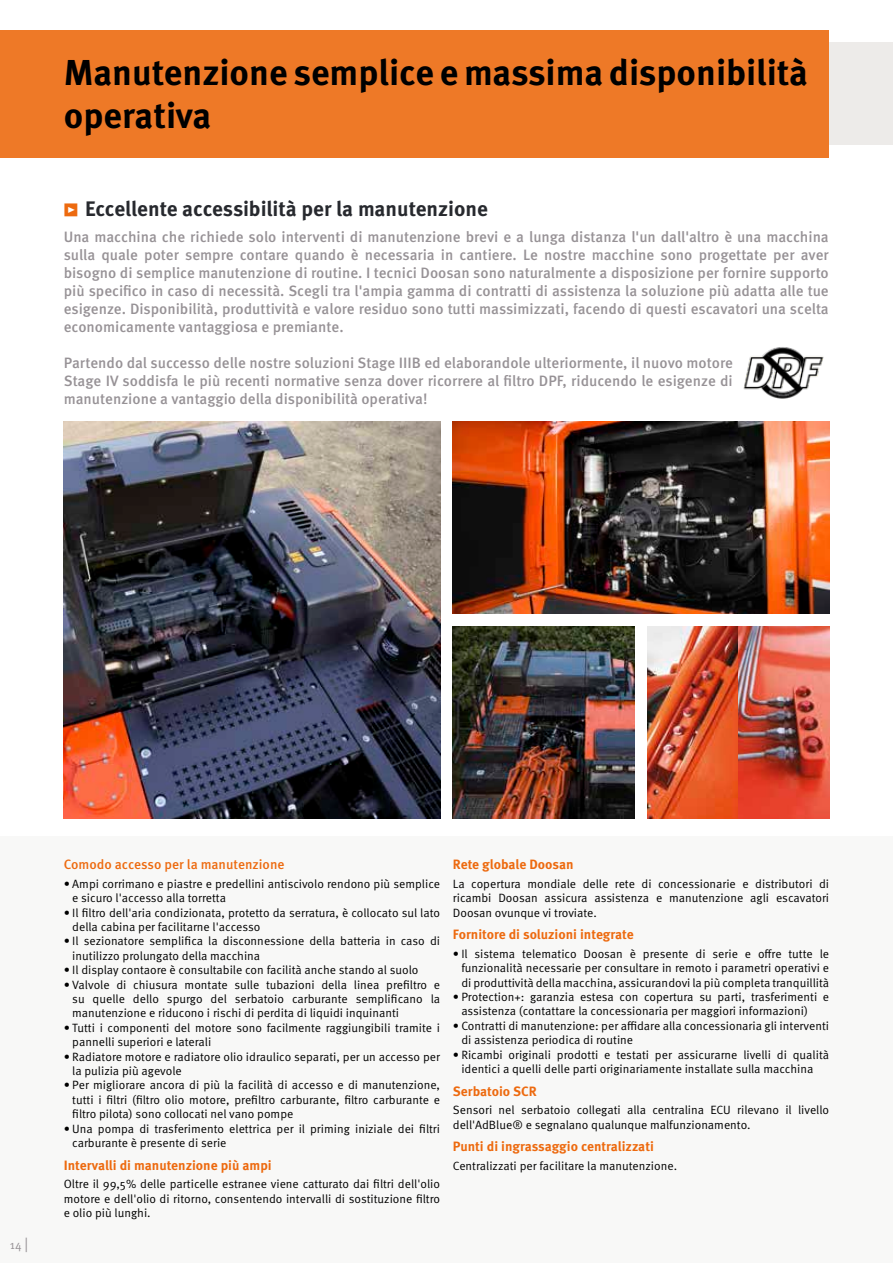
<style>
.page{position:relative;width:893px;height:1263px;background:#fff}
.page>*{position:absolute;margin:0;border:0;box-sizing:border-box;transform-origin:0 0}
.t1{font:700 36px/43.2px "Meta Pro";color:#000}
.t2{font:700 21px "Meta Pro";color:#27292e}
.t3{font:500 15px/18px "Meta Pro";color:#979296;text-align:justify}
.t4{font:700 13.5px "Meta Pro";color:#ed6a0f}
.t5{font:500 13.5px "Meta Pro";color:#ed6a0f}
.t6{font:12px/14.4px "Meta Pro Norm";color:#000}
.t7{font:12px "Meta Pro Norm";color:#979296}
.s1{font-size:17.25px;color:#ed6a0f}
.s2{font-size:15px}
</style>
<div class="page">
<div style="left:0;top:30px;width:829px;height:127px;background:#ee7927"></div>
<img style="left:453px;top:626px;width:182px;height:193px">
<img style="left:647px;top:626px;width:182px;height:193px">
<img style="left:453px;top:421px;width:376px;height:192px">
<div style="left:0;top:836px;width:893px;height:427px;background:#f8f8f7"></div>
<img style="left:743px;top:347px;width:81px;height:52px">
<img style="left:64px;top:421px;width:376px;height:398px">
<div style="left:829px;top:43px;width:64px;height:102px;background:#edebe9"></div>
<h1 class="t1" style="left:64px;top:49px;width:746px">Manutenzione semplice e massima disponibilità operativa</h1>
<h2 class="t2" style="left:64px;top:192px;width:426px"><span class="s1">ѓ</span> Eccellente accessibilità per la manutenzione</h2>
<p class="t3" style="left:64px;top:227px;width:767px">Una macchina che richiede solo interventi di manutenzione brevi e a lunga distanza l'un dall'altro è una macchina sulla quale poter sempre contare quando è necessaria in cantiere. Le nostre macchine sono progettate per aver bisogno di semplice manutenzione di routine. I tecnici Doosan sono naturalmente a disposizione per fornire supporto più specifico in caso di necessità. Scegli tra l'ampia gamma di contratti di assistenza la soluzione più adatta alle tue esigenze. Disponibilità, produttività e valore residuo sono tutti massimizzati, facendo di questi escavatori una scelta economicamente vantaggiosa e premiante.</p>
<p class="t3" style="left:64px;top:353px;width:671px">Partendo dal successo delle nostre soluzioni Stage IIIB ed elaborandole ulteriormente, il nuovo motore Stage IV soddisfa le più recenti normative senza dover ricorrere al filtro DPF, riducendo le esigenze di manutenzione a vantaggio della disponibilità operativa!</p>
<p class="t7" style="left:10px;top:1235px;width:20px">14 <span class="s2">|</span></p>
<p class="t5" style="left:64px;top:854px;width:222px">Comodo accesso per la manutenzione</p>
<p class="t6" style="left:72px;top:876px;width:369px;text-indent:-9px">• Ampi corrimano e piastre e predellini antiscivolo rendono più semplice e sicuro l'accesso alla torretta</p>
<p class="t6" style="left:72px;top:904px;width:369px;text-indent:-9px">• Il filtro dell'aria condizionata, protetto da serratura, è collocato sul lato della cabina per facilitarne l'accesso</p>
<p class="t6" style="left:72px;top:933px;width:369px;text-indent:-9px">• Il sezionatore semplifica la disconnessione della batteria in caso di inutilizzo prolungato della macchina</p>
<p class="t6" style="left:64px;top:962px;width:356px">• Il display contaore è consultabile con facilità anche stando al suolo</p>
<p class="t6" style="left:72px;top:976px;width:369px;text-align:justify;text-indent:-9px">• Valvole di chiusura montate sulle tubazioni della linea prefiltro e su quelle dello spurgo del serbatoio carburante semplificano la manutenzione e riducono i rischi di perdita di liquidi inquinanti</p>
<p class="t6" style="left:72px;top:1020px;width:369px;text-indent:-9px">• Tutti i componenti del motore sono facilmente raggiungibili tramite i pannelli superiori e laterali</p>
<p class="t6" style="left:72px;top:1048px;width:369px;text-indent:-9px">• Radiatore motore e radiatore olio idraulico separati, per un accesso per la pulizia più agevole</p>
<p class="t6" style="left:72px;top:1077px;width:369px;text-align:justify;text-indent:-9px">• Per migliorare ancora di più la facilità di accesso e di manutenzione, tutti i filtri (filtro olio motore, prefiltro carburante, filtro carburante e filtro pilota) sono collocati nel vano pompe</p>
<p class="t6" style="left:72px;top:1120px;width:369px;text-indent:-9px">• Una pompa di trasferimento elettrica per il priming iniziale dei filtri carburante è presente di serie</p>
<p class="t4" style="left:64px;top:1154px;width:209px">Intervalli di manutenzione più ampi</p>
<p class="t6" style="left:64px;top:1176px;width:378px;text-align:justify">Oltre il 99,5% delle particelle estranee viene catturato dai filtri dell'olio motore e dell'olio di ritorno, consentendo intervalli di sostituzione filtro e olio più lunghi.</p>
<p class="t4" style="left:453px;top:854px;width:122px">Rete globale Doosan</p>
<p class="t6" style="left:453px;top:876px;width:378px;text-align:justify">La copertura mondiale delle rete di concessionarie e distributori di ricambi Doosan assicura assistenza e manutenzione agli escavatori Doosan ovunque vi troviate.</p>
<p class="t4" style="left:453px;top:924px;width:182px">Fornitore di soluzioni integrate</p>
<p class="t6" style="left:461px;top:946px;width:369px;text-align:justify;text-indent:-9px">• Il sistema telematico Doosan è presente di serie e offre tutte le funzionalità necessarie per consultare in remoto i parametri operativi e di produttività della macchina, assicurandovi la più completa tranquillità</p>
<p class="t6" style="left:461px;top:989px;width:369px;text-indent:-9px">• Protection+: garanzia estesa con copertura su parti, trasferimenti e assistenza (contattare la concessionaria per maggiori informazioni)</p>
<p class="t6" style="left:461px;top:1018px;width:369px;text-indent:-9px">• Contratti di manutenzione: per affidare alla concessionaria gli interventi di assistenza periodica di routine</p>
<p class="t6" style="left:461px;top:1046px;width:369px;text-indent:-9px">• Ricambi originali prodotti e testati per assicurarne livelli di qualità identici a quelli delle parti originariamente installate sulla macchina</p>
<p class="t4" style="left:453px;top:1080px;width:85px">Serbatoio SCR</p>
<p class="t6" style="left:453px;top:1102px;width:378px">Sensori nel serbatoio collegati alla centralina ECU rilevano il livello dell'AdBlue® e segnalano qualunque malfunzionamento.</p>
<p class="t4" style="left:453px;top:1136px;width:203px">Punti di ingrassaggio centralizzati</p>
<p class="t6" style="left:453px;top:1157px;width:226px">Centralizzati per facilitare la manutenzione.</p>
</div>
